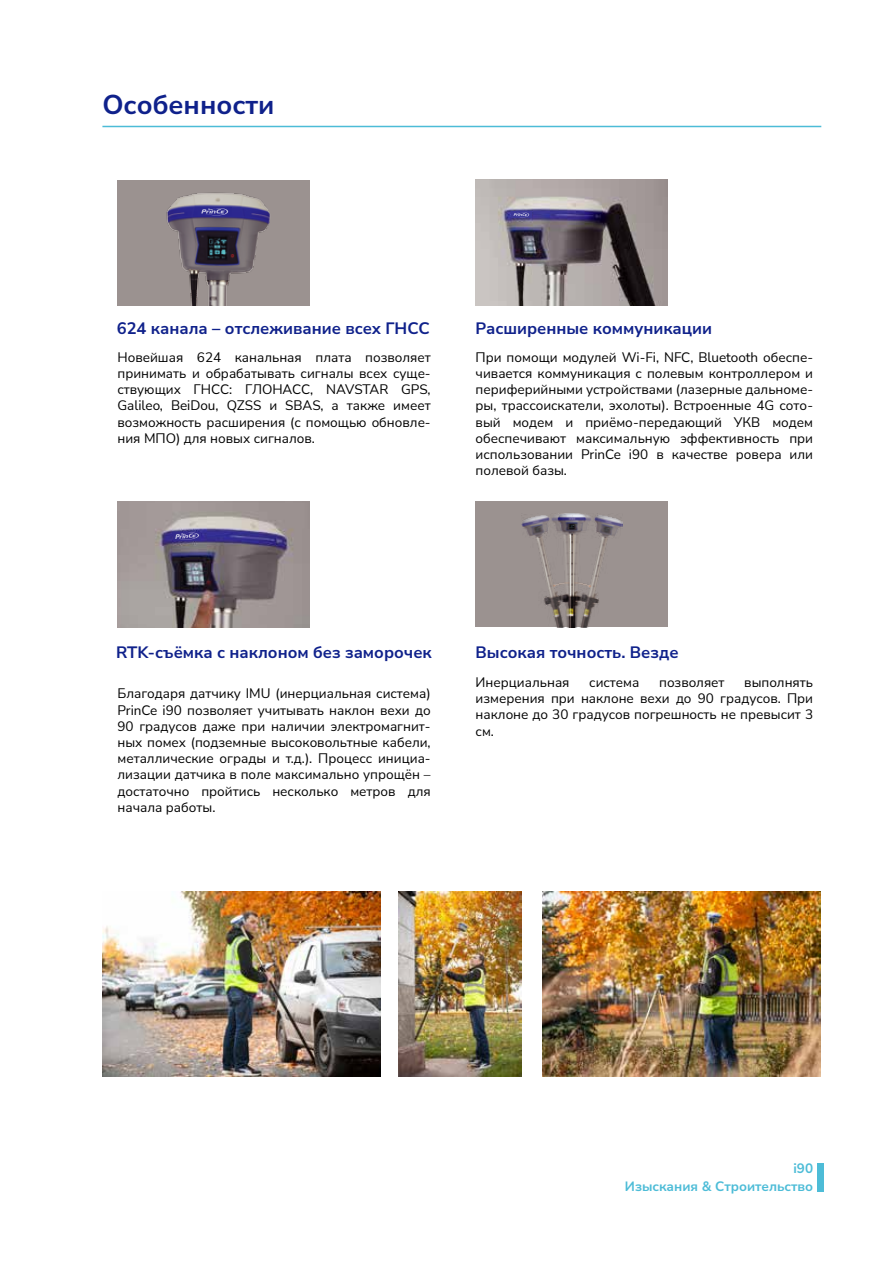
<style>
.page{position:relative;width:893px;height:1263px;background:#fff}
.page>*{position:absolute;margin:0;border:0;box-sizing:border-box;transform-origin:0 0}
.t1{font:700 27px "Nunito Sans";color:#0f218b}
.t2{font:700 16.5px "Nunito Sans";color:#0f218b}
.t3{font:13.5px/16.2px "Nunito Sans";color:#000;text-align:justify}
.t4{font:700 13.5px/18px "Nunito Sans";color:#4dbcd7;text-align:right}
</style>
<div class="page">
<div style="left:817px;top:1163px;width:6px;height:29px;background:#4dbcd7"></div>
<hr style="left:102px;top:126px;width:719px;height:1px;background:#4dbcd7">
<div style="left:476px;top:501px;width:192px;height:126px;background:#9b9290"></div>
<img style="left:521px;top:513px;width:101px;height:114px">
<div style="left:117px;top:180px;width:193px;height:126px;background:#9b9290"></div>
<img style="left:166px;top:192px;width:104px;height:114px">
<div style="left:198px;top:208px;width:34px;height:8px;background:#2a268e"></div>
<svg style="left:201px;top:208px;width:27px;height:7px"></svg>
<img style="left:117px;top:501px;width:193px;height:126px">
<div style="left:174px;top:532px;width:26px;height:8px;background:#332b8d"></div>
<svg style="left:175px;top:532px;width:24px;height:8px"></svg>
<img style="left:476px;top:180px;width:192px;height:126px">
<svg style="left:511px;top:212px;width:20px;height:6px"></svg>
<svg style="left:513px;top:212px;width:16px;height:5px"></svg>
<img style="left:398px;top:891px;width:124px;height:186px">
<img style="left:102px;top:891px;width:278px;height:186px">
<img style="left:542px;top:891px;width:278px;height:186px">
<h1 class="t1" style="left:102px;top:85px;width:174px">Особенности</h1>
<p class="t2" style="left:117px;top:317px;width:314px">624 канала – отслеживание всех ГНСС</p>
<p class="t3" style="left:117px;top:348px;width:315px">Новейшая 624 канальная плата позволяет принимать и обрабатывать сигналы всех суще&shy;ствующих ГНСС: ГЛОНАСС, NAVSTAR GPS, Galileo, BeiDou, QZSS и SBAS, а также имеет возможность расширения (с помощью обновле&shy;ния МПО) для новых сигналов.</p>
<p class="t2" style="left:476px;top:317px;width:238px">Расширенные коммуникации</p>
<p class="t3" style="left:476px;top:348px;width:339px">При помощи модулей Wi-Fi, NFC, Bluetooth обеспе&shy;чивается коммуникация с полевым контроллером и периферийными устройствами (лазерные дальноме&shy;ры, трассоискатели, эхолоты). Встроенные 4G сото&shy;вый модем и приёмо-передающий УКВ модем обеспечивают максимальную эффективность при использовании PrinCe i90 в качестве ровера или полевой базы.</p>
<p class="t2" style="left:116px;top:641px;width:317px">RTK-съёмка с наклоном без заморочек</p>
<p class="t3" style="left:117px;top:685px;width:315px">Благодаря датчику IMU (инерциальная система)<br>PrinCe i90 позволяет учитывать наклон вехи до 90 градусов даже при наличии электромагнит&shy;ных помех (подземные высоковольтные кабели, металлические ограды и т.д.). Процесс инициа&shy;лизации датчика в поле максимально упрощён – достаточно пройтись несколько метров для начала работы.</p>
<p class="t2" style="left:476px;top:641px;width:204px">Высокая точность. Везде</p>
<p class="t3" style="left:476px;top:674px;width:95px">Инерциальная</p>
<p class="t3" style="left:589px;top:674px;width:52px">система</p>
<p class="t3" style="left:659px;top:674px;width:67px">позволяет</p>
<p class="t3" style="left:476px;top:674px;width:339px;text-indent:269px">выполнять измерения при наклоне вехи до 90 градусов. При наклоне до 30 градусов погрешность не превысит 3 см.</p>
<p class="t4" style="left:625px;top:1159px;width:190px">i90<br>Изыскания &amp; Строительство</p>
</div>
